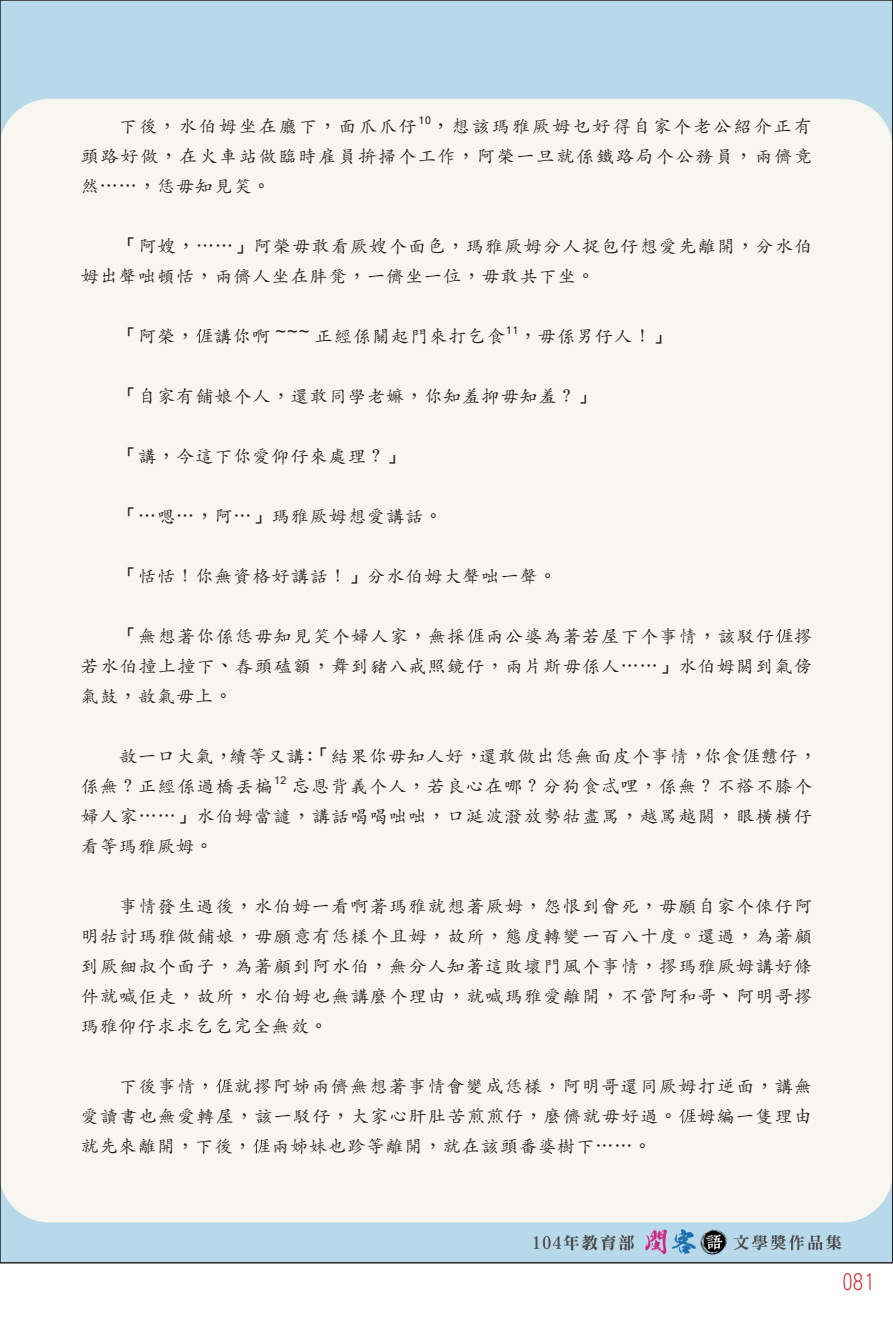
<style>
.page{position:relative;width:893px;height:1327px;background:#fff}
.page>*{position:absolute;margin:0;border:0;box-sizing:border-box;transform-origin:0 0}
.t1{font:21px "DF Li Hei Lt WIN BF";color:#d1232a}
.t2{font:18px/30px "Adobe Kaiti Std";letter-spacing:.075em;color:#231f20;text-align:justify}
.t3{font:10.5px "Microsoft Sans Serif";color:#231f20}
.s1{font-family:"DF Li Kai Shu Md WIN BF"}
.s2{font-family:"Microsoft Sans Serif"}
</style>
<div class="page">
<img style="left:2px;top:2px;width:889px;height:1259px">
<svg style="left:196px;top:329px;width:17px;height:14px"></svg>
<svg style="left:467px;top:629px;width:17px;height:14px"></svg>
<svg style="left:776px;top:629px;width:17px;height:14px"></svg>
<svg style="left:742px;top:749px;width:17px;height:14px"></svg>
<svg style="left:216px;top:1079px;width:17px;height:14px"></svg>
<svg style="left:679px;top:1109px;width:17px;height:14px"></svg>
<svg style="left:253px;top:1139px;width:17px;height:14px"></svg>
<p class="t2" style="left:81px;top:111px;width:733px;text-indent:38px">下後<span class="s1">，</span>水伯姆坐在廳下<span class="s1">，</span>面爪爪仔<sup>10</sup><span class="s1">，</span>想該瑪雅厥姆乜好得自家个老公紹介正有頭路好做<span class="s1">，</span>在火車站做臨時雇員拚掃个工作<span class="s1">，</span>阿榮一旦就係鐵路局个公務員<span class="s1">，</span>兩儕竟然<span class="s1">……，</span>恁毋知見笑<span class="s1">。</span></p>
<p class="t2" style="left:81px;top:231px;width:733px;text-indent:38px"><span class="s1">「</span>阿嫂<span class="s1">，……」</span>阿榮毋敢看厥嫂个面色<span class="s1">，</span>瑪雅厥姆分人捉包仔想愛先離開<span class="s1">，</span>分水伯姆出聲咄頓恬<span class="s1">，</span>兩儕人坐在肨凳<span class="s1">，</span>一儕坐一位<span class="s1">，</span>毋敢共下坐<span class="s1">。</span></p>
<p class="t2" style="left:119px;top:321px;width:553px"><span class="s1">「</span>阿榮<span class="s1">，</span> 講你啊 <span class="s2">~~~</span> 正經係關起門來打乞食<sup>11</sup><span class="s1">，</span>毋係男仔人<span class="s1">！」</span></p>
<p class="t2" style="left:119px;top:381px;width:477px"><span class="s1">「</span>自家有餔娘个人<span class="s1">，</span>還敢同學老嫲<span class="s1">，</span>你知羞抑毋知羞<span class="s1">？」</span></p>
<p class="t2" style="left:119px;top:441px;width:287px"><span class="s1">「</span>講<span class="s1">，</span>今這下你愛仰仔來處理<span class="s1">？」</span></p>
<p class="t2" style="left:119px;top:501px;width:325px"><span class="s1">「…</span>嗯<span class="s1">…，</span>阿<span class="s1">…」</span>瑪雅厥姆想愛講話<span class="s1">。</span></p>
<p class="t2" style="left:119px;top:561px;width:439px"><span class="s1">「</span>恬恬<span class="s1">！</span>你無資格好講話<span class="s1">！」</span>分水伯姆大聲咄一聲<span class="s1">。</span></p>
<p class="t2" style="left:81px;top:621px;width:733px;text-indent:38px"><span class="s1">「</span>無想著你係恁毋知見笑个婦人家<span class="s1">，</span>無採 兩公婆為著若屋下个事情<span class="s1">，</span>該駁仔 摎若水伯撞上撞下<span class="s1">、</span>舂頭磕額<span class="s1">，</span>舞到豬八戒照鏡仔<span class="s1">，</span>兩片斯毋係人<span class="s1">……」</span>水伯姆閼到氣傍氣鼓<span class="s1">，</span>敨氣毋上<span class="s1">。</span></p>
<p class="t2" style="left:81px;top:741px;width:737px;text-indent:38px">敨一口大氣<span class="s1">，</span>續等又講<span class="s1">：「</span>結果你毋知人好<span class="s1">，</span>還敢做出恁無面皮个事情<span class="s1">，</span>你食 戇仔<span class="s1">，</span>係無<span class="s1">？</span>正經係過橋丟楄</p>
<p class="t3" style="left:274px;top:774px;width:14px">12</p>
<p class="t2" style="left:81px;top:771px;width:733px;text-indent:211px">忘恩背義个人<span class="s1">，</span>若良心在哪<span class="s1">？</span>分狗食忒哩<span class="s1">，</span>係無<span class="s1">？</span>不褡不膝个婦人家<span class="s1">……」</span>水伯姆當譴<span class="s1">，</span>講話喝喝咄咄<span class="s1">，</span>口涎波潑放勢牯盡罵<span class="s1">，</span>越罵越閼<span class="s1">，</span>眼橫橫仔看等瑪雅厥姆<span class="s1">。</span></p>
<p class="t2" style="left:81px;top:891px;width:733px;text-indent:38px">事情發生過後<span class="s1">，</span>水伯姆一看啊著瑪雅就想著厥姆<span class="s1">，</span>怨恨到會死<span class="s1">，</span>毋願自家个倈仔阿明牯討瑪雅做餔娘<span class="s1">，</span>毋願意有恁樣个且姆<span class="s1">，</span>故所<span class="s1">，</span>態度轉變一百八十度<span class="s1">。</span>還過<span class="s1">，</span>為著顧到厥細叔个面子<span class="s1">，</span>為著顧到阿水伯<span class="s1">，</span>無分人知著這敗壞門風个事情<span class="s1">，</span>摎瑪雅厥姆講好條件就喊佢走<span class="s1">，</span>故所<span class="s1">，</span>水伯姆也無講麼个理由<span class="s1">，</span>就喊瑪雅愛離開<span class="s1">，</span>不管阿和哥<span class="s1">、</span>阿明哥摎瑪雅仰仔求求乞乞完全無效<span class="s1">。</span></p>
<p class="t2" style="left:81px;top:1071px;width:733px;text-indent:38px">下後事情<span class="s1">，</span> 就摎阿姊兩儕無想著事情會變成恁樣<span class="s1">，</span>阿明哥還同厥姆打逆面<span class="s1">，</span>講無愛讀書也無愛轉屋<span class="s1">，</span>該一駁仔<span class="s1">，</span>大家心肝肚苦煎煎仔<span class="s1">，</span>麼儕就毋好過<span class="s1">。</span> 姆編一隻理由就先來離開<span class="s1">，</span>下後<span class="s1">，</span> 兩姊妹也跈等離開<span class="s1">，</span>就在該頭番婆樹下<span class="s1">……。</span></p>
<p class="t1" style="left:842px;top:1271px;width:33px">081</p>
</div>
